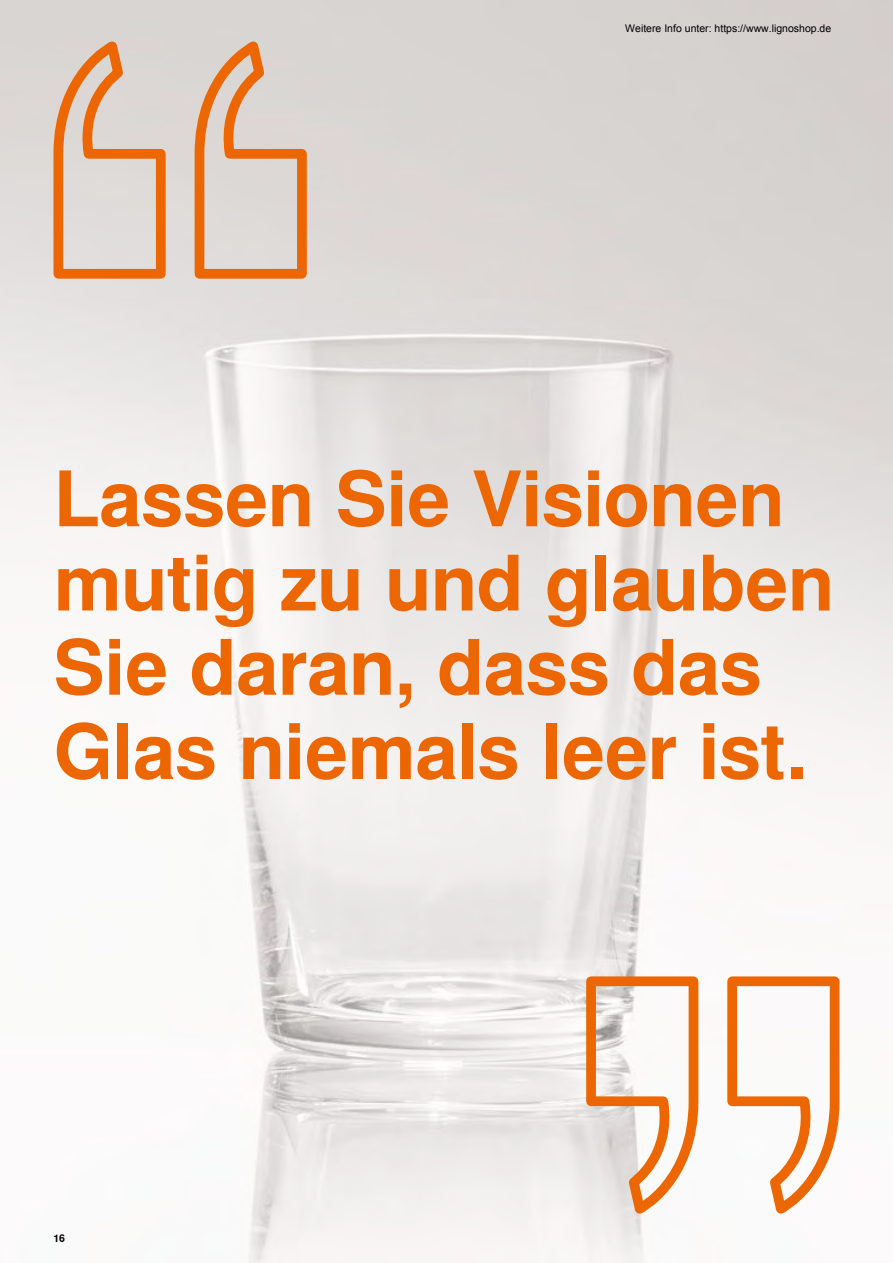
<style>
.page{position:relative;width:893px;height:1263px;background:#fff}
.page>*{position:absolute;margin:0;border:0;box-sizing:border-box;transform-origin:0 0}
.t1{font:700 76.5px/84.3px "Nimbus Sans Global";letter-spacing:-.01em;color:#ec6602}
.t2{font:10.5px "Arial";color:#000}
.t3{font:700 10.5px "Nimbus Sans Global";color:#000}
</style>
<div class="page">
<img style="left:0;top:0;width:893px;height:1263px">
<svg style="left:722px;top:971px;width:122px;height:250px"></svg>
<svg style="left:581px;top:971px;width:122px;height:250px"></svg>
<svg style="left:49px;top:46px;width:122px;height:238px;background:#e0c0a9"></svg>
<svg style="left:190px;top:46px;width:122px;height:238px;background:#dfbfa7"></svg>
<p class="t2" style="left:625px;top:21px;width:208px">Weitere Info unter: https://www.lignoshop.de</p>
<p class="t1" style="left:54px;top:458px;width:782px">Lassen Sie Visionen mutig zu und glauben<br>Sie daran, dass das<br>Glas niemals leer ist.</p>
<p class="t3" style="left:54px;top:1232px;width:13px">16</p>
</div>
